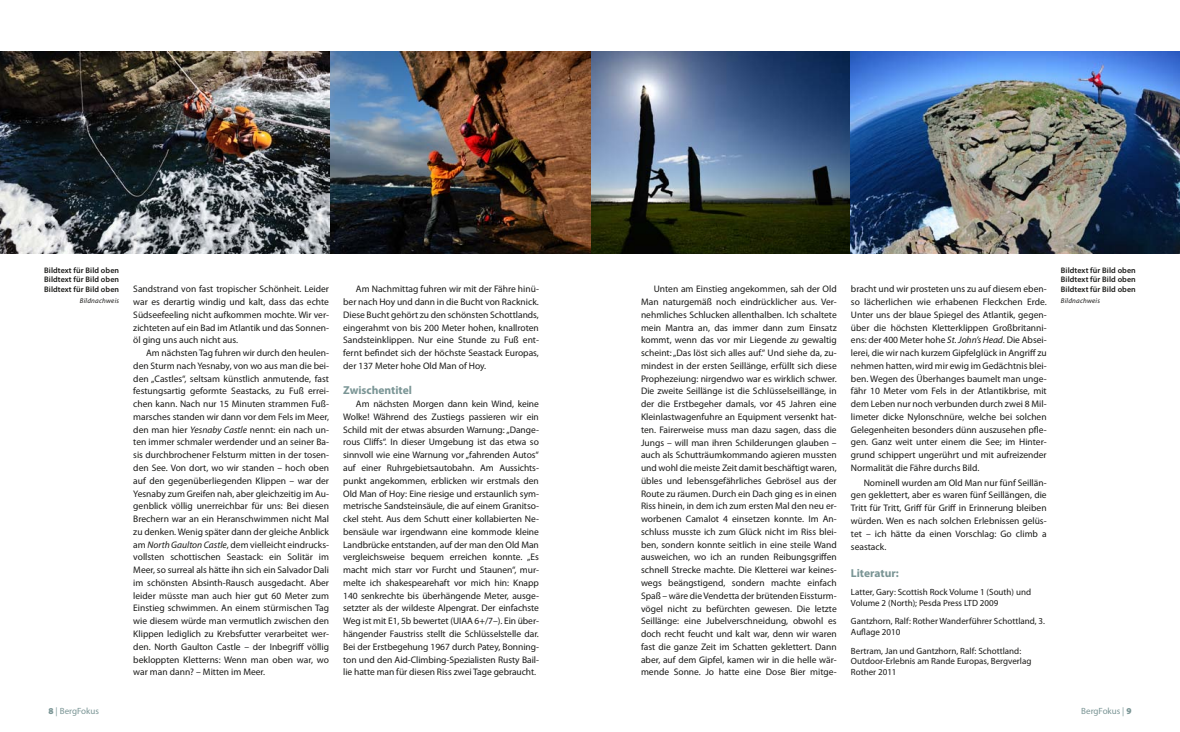
<style>
.page{position:relative;width:1180px;height:732px;background:#fff}
.page>*{position:absolute;margin:0;border:0;box-sizing:border-box;transform-origin:0 0}
.t1{font:700 11.5px "Myriad Pro";color:#7a9595}
.t2{font:9.5px/12.8px "Myriad Pro";color:#1a1a18;text-align:justify}
.t3{font:9px/10.8px "Myriad Pro";color:#1a1a18}
.t4{font:9px "Myriad Pro";color:#7a9595}
.t5{font:600 8px/9.6px "Myriad Pro";letter-spacing:.01em;color:#1a1a18;text-align:justify}
.t6{font:italic 7px "Myriad Pro";letter-spacing:.03em;color:#1a1a18}
.s1{font-style:italic}
.s2{font-weight:900}
</style>
<div class="page">
<img style="left:0;top:51px;width:850px;height:203px">
<img style="left:850px;top:51px;width:329px;height:203px">
<img style="left:324px;top:51px;width:266px;height:203px">
<p class="t5" style="left:44px;top:265px;width:76px">Bildtext für Bild oben Bildtext für Bild oben Bildtext für Bild oben</p>
<p class="t6" style="left:80px;top:297px;width:41px">Bildnachweis</p>
<p class="t2" style="left:133px;top:283px;width:197px">Sandstrand von fast tropischer Schönheit. Leider war es derartig windig und kalt, dass das echte Südseefeeling nicht aufkommen mochte. Wir ver&shy;zichteten auf ein Bad im Atlantik und das Sonnen&shy;öl ging uns auch nicht aus.</p>
<p class="t2" style="left:133px;top:346px;width:197px;text-indent:13px">Am nächsten Tag fuhren wir durch den heulen&shy;den Sturm nach Yesnaby, von wo aus man die bei&shy;den „Castles“, seltsam künstlich anmutende, fast festungsartig geformte Seastacks, zu Fuß errei&shy;chen kann. Nach nur 15 Minuten strammen Fuß&shy;marsches standen wir dann vor dem Fels im Meer, den man hier <span class="s1">Yesnaby Castle</span> nennt: ein nach un&shy;ten immer schmaler werdender und an seiner Ba&shy;sis durchbrochener Felsturm mitten in der tosen&shy;den See. Von dort, wo wir standen – hoch oben auf den gegenüberliegenden Klippen – war der Yesnaby zum Greifen nah, aber gleichzeitig im Au&shy;genblick völlig unerreichbar für uns: Bei diesen Brechern war an ein Heranschwimmen nicht Mal zu denken. Wenig später dann der gleiche Anblick am <span class="s1">North Gaulton Castle</span>, dem vielleicht eindrucks&shy;vollsten schottischen Seastack: ein Solitär im Meer, so surreal als hätte ihn sich ein Salvador Dali im schönsten Absinth-Rausch ausgedacht. Aber leider müsste man auch hier gut 60 Meter zum Einstieg schwimmen. An einem stürmischen Tag wie diesem würde man vermutlich zwischen den Klippen lediglich zu Krebsfutter verarbeitet wer&shy;den. North Gaulton Castle – der Inbegriff völlig bekloppten Kletterns: Wenn man oben war, wo war man dann? – Mitten im Meer.</p>
<p class="t2" style="left:343px;top:283px;width:197px;text-indent:13px">Am Nachmittag fuhren wir mit der Fähre hinü&shy;ber nach Hoy und dann in die Bucht von Racknick.<br>Diese Bucht gehört zu den schönsten Schottlands, eingerahmt von bis 200 Meter hohen, knallroten Sandsteinklippen. Nur eine Stunde zu Fuß ent&shy;fernt befindet sich der höchste Seastack Europas, der 137 Meter hohe Old Man of Hoy.</p>
<p class="t1" style="left:343px;top:384px;width:70px">Zwischentitel</p>
<p class="t2" style="left:343px;top:397px;width:197px;text-indent:13px">Am nächsten Morgen dann kein Wind, keine Wolke! Während des Zustiegs passieren wir ein Schild mit der etwas absurden Warnung: „Dange&shy;rous Cliffs“. In dieser Umgebung ist das etwa so sinnvoll wie eine Warnung vor „fahrenden Autos“ auf einer Ruhrgebietsautobahn. Am Aussichts&shy;punkt angekommen, erblicken wir erstmals den Old Man of Hoy: Eine riesige und erstaunlich sym&shy;metrische Sandsteinsäule, die auf einem Granitso&shy;ckel steht. Aus dem Schutt einer kollabierten Ne&shy;bensäule war irgendwann eine kommode kleine Landbrücke entstanden, auf der man den Old Man vergleichsweise bequem erreichen konnte. „Es macht mich starr vor Furcht und Staunen“, mur&shy;melte ich shakespearehaft vor mich hin: Knapp 140 senkrechte bis überhängende Meter, ausge&shy;setzter als der wildeste Alpengrat. Der einfachste Weg ist mit E1, 5b bewertet (UIAA 6+/7–). Ein über&shy;hängender Faustriss stellt die Schlüsselstelle dar.<br>Bei der Erstbegehung 1967 durch Patey, Bonning&shy;ton und den Aid-Climbing-Spezialisten Rusty Bail&shy;lie hatte man für diesen Riss zwei Tage gebraucht.</p>
<p class="t2" style="left:641px;top:283px;width:197px;text-indent:13px">Unten am Einstieg angekommen, sah der Old Man naturgemäß noch eindrücklicher aus. Ver&shy;nehmliches Schlucken allenthalben. Ich schaltete mein Mantra an, das immer dann zum Einsatz kommt, wenn das vor mir Liegende <span class="s1">zu</span> gewaltig scheint: „Das löst sich alles auf.“ Und siehe da, zu&shy;mindest in der ersten Seillänge, erfüllt sich diese Prophezeiung: nirgendwo war es wirklich schwer.<br>Die zweite Seillänge ist die Schlüsselseillänge, in der die Erstbegeher damals, vor 45 Jahren eine Kleinlastwagenfuhre an Equipment versenkt hat&shy;ten. Fairerweise muss man dazu sagen, dass die Jungs – will man ihren Schilderungen glauben – auch als Schutträumkommando agieren mussten und wohl die meiste Zeit damit beschäftigt waren, übles und lebensgefährliches Gebrösel aus der Route zu räumen. Durch ein Dach ging es in einen Riss hinein, in dem ich zum ersten Mal den neu er&shy;worbenen Camalot 4 einsetzen konnte. Im An&shy;schluss musste ich zum Glück nicht im Riss blei&shy;ben, sondern konnte seitlich in eine steile Wand ausweichen, wo ich an runden Reibungsgriffen schnell Strecke machte. Die Kletterei war keines&shy;wegs beängstigend, sondern machte einfach Spaß – wäre die Vendetta der brütenden Eissturm&shy;vögel nicht zu befürchten gewesen. Die letzte Seillänge: eine Jubelverschneidung, obwohl es doch recht feucht und kalt war, denn wir waren fast die ganze Zeit im Schatten geklettert. Dann aber, auf dem Gipfel, kamen wir in die helle wär&shy;mende Sonne. Jo hatte eine Dose Bier mitge-</p>
<p class="t2" style="left:850px;top:283px;width:197px">bracht und wir prosteten uns zu auf diesem eben&shy;so lächerlichen wie erhabenen Fleckchen Erde.<br>Unter uns der blaue Spiegel des Atlantik, gegen&shy;über die höchsten Kletterklippen Großbritanni&shy;ens: der 400 Meter hohe <span class="s1">St. John’s Head</span>. Die Absei&shy;lerei, die wir nach kurzem Gipfelglück in Angriff zu nehmen hatten, wird mir ewig im Gedächtnis blei&shy;ben. Wegen des Überhanges baumelt man unge&shy;fähr 10 Meter vom Fels in der Atlantikbrise, mit dem Leben nur noch verbunden durch zwei 8 Mil&shy;limeter dicke Nylonschnüre, welche bei solchen Gelegenheiten besonders dünn auszusehen pfle&shy;gen. Ganz weit unter einem die See; im Hinter&shy;grund schippert ungerührt und mit aufreizender Normalität die Fähre durchs Bild.</p>
<p class="t2" style="left:850px;top:476px;width:197px;text-indent:13px">Nominell wurden am Old Man nur fünf Seillän&shy;gen geklettert, aber es waren fünf Seillängen, die Tritt für Tritt, Griff für Griff in Erinnerung bleiben würden. Wen es nach solchen Erlebnissen gelüs&shy;tet – ich hätte da einen Vorschlag: Go climb a seastack.</p>
<p class="t1" style="left:850px;top:566px;width:49px">Literatur:</p>
<p class="t3" style="left:850px;top:586px;width:182px">Latter, Gary: Scottish Rock Volume 1 (South) und<br>Volume 2 (North); Pesda Press LTD 2009</p>
<p class="t3" style="left:850px;top:616px;width:195px">Gantzhorn, Ralf: Rother Wanderführer Schottland, 3.<br>Auflage 2010</p>
<p class="t3" style="left:850px;top:645px;width:182px">Bertram, Jan und Gantzhorn, Ralf: Schottland:<br>Outdoor-Erlebnis am Rande Europas, Bergverlag<br>Rother 2011</p>
<p class="t5" style="left:1060px;top:265px;width:76px">Bildtext für Bild oben Bildtext für Bild oben Bildtext für Bild oben</p>
<p class="t6" style="left:1060px;top:297px;width:41px">Bildnachweis</p>
<p class="t4" style="left:49px;top:705px;width:52px"><span class="s2">8</span> | BergFokus</p>
<p class="t4" style="left:1081px;top:705px;width:52px">BergFokus | <span class="s2">9</span></p>
</div>
